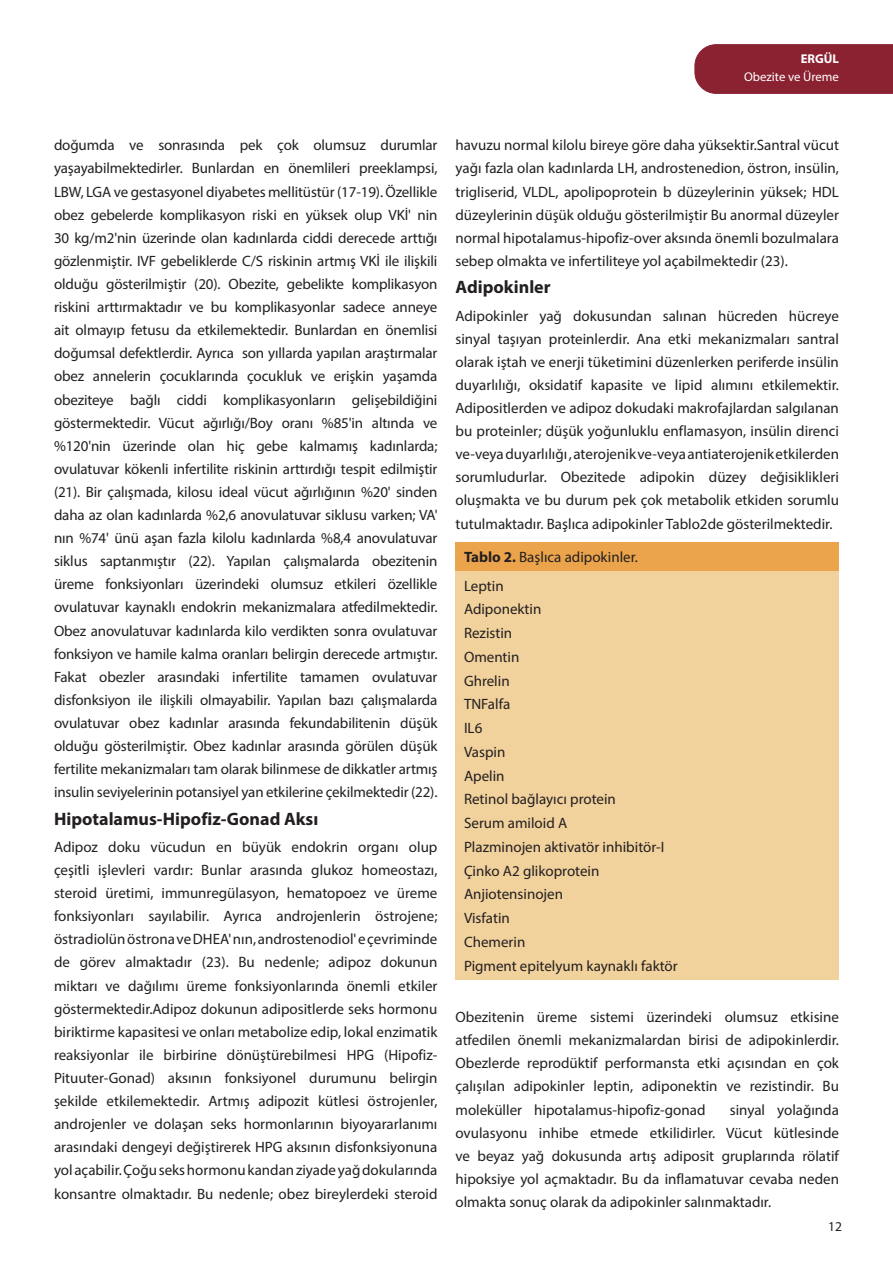
<style>
.page{position:relative;width:893px;height:1263px;background:#fff}
.page>*{position:absolute;margin:0;border:0;box-sizing:border-box;transform-origin:0 0}
.t1{font:700 18px "Myriad Pro";color:#231f20}
.t2{font:15px/23.1px "Myriad Pro";color:#231f20;text-align:justify}
.t3{font:13.5px "Myriad Pro";color:#231f20}
.t4{font:12.75px "Myriad Pro";color:#fff}
.t5{font:700 12.75px "Myriad Pro";color:#fff}
.s1{font-weight:700}
</style>
<div class="page">
<div style="left:455px;top:543px;width:384px;height:28px;background:#eba44c"></div>
<div style="left:455px;top:571px;width:384px;height:408px;background:#f1d19c"></div>
<div style="left:694px;top:44px;width:199px;height:50px;background:#8b2232"></div>
<p class="t5" style="left:801px;top:51px;width:40px">ERGÜL</p>
<p class="t4" style="left:744px;top:69px;width:96px">Obezite ve Üreme</p>
<p class="t2" style="left:54px;top:134px;width:385px">doğumda ve sonrasında pek çok olumsuz durumlar yaşayabilmektedirler. Bunlardan en önemlileri preeklampsi, LBW, LGA ve gestasyonel diyabetes mellitüstür (17-19). Özellikle obez gebelerde komplikasyon riski en yüksek olup VKİ' nin 30 kg/m2'nin üzerinde olan kadınlarda ciddi derecede arttığı gözlenmiştir. IVF gebeliklerde C/S riskinin artmış VKİ ile ilişkili olduğu gösterilmiştir (20). Obezite, gebelikte komplikasyon riskini arttırmaktadır ve bu komplikasyonlar sadece anneye ait olmayıp fetusu da etkilemektedir. Bunlardan en önemlisi doğumsal defektlerdir. Ayrıca son yıllarda yapılan araştırmalar obez annelerin çocuklarında çocukluk ve erişkin yaşamda obeziteye bağlı ciddi komplikasyonların gelişebildiğini göstermektedir. Vücut ağırlığı/Boy oranı %85'in altında ve %120'nin üzerinde olan hiç gebe kalmamış kadınlarda; ovulatuvar kökenli infertilite riskinin arttırdığı tespit edilmiştir (21). Bir çalışmada, kilosu ideal vücut ağırlığının %20' sinden daha az olan kadınlarda %2,6 anovulatuvar siklusu varken; VA' nın %74' ünü aşan fazla kilolu kadınlarda %8,4 anovulatuvar siklus saptanmıştır (22). Yapılan çalışmalarda obezitenin üreme fonksiyonları üzerindeki olumsuz etkileri özellikle ovulatuvar kaynaklı endokrin mekanizmalara atfedilmektedir.<br>Obez anovulatuvar kadınlarda kilo verdikten sonra ovulatuvar fonksiyon ve hamile kalma oranları belirgin derecede artmıştır.<br>Fakat obezler arasındaki infertilite tamamen ovulatuvar disfonksiyon ile ilişkili olmayabilir. Yapılan bazı çalışmalarda ovulatuvar obez kadınlar arasında fekundabilitenin düşük olduğu gösterilmiştir. Obez kadınlar arasında görülen düşük fertilite mekanizmaları tam olarak bilinmese de dikkatler artmış insulin seviyelerinin potansiyel yan etkilerine çekilmektedir (22).</p>
<p class="t1" style="left:54px;top:807px;width:266px">Hipotalamus-Hipofiz-Gonad Aksı</p>
<p class="t2" style="left:54px;top:835px;width:385px">Adipoz doku vücudun en büyük endokrin organı olup çeşitli işlevleri vardır: Bunlar arasında glukoz homeostazı, steroid üretimi, immunregülasyon, hematopoez ve üreme fonksiyonları sayılabilir. Ayrıca androjenlerin östrojene; östradiolün östrona ve DHEA' nın, androstenodiol' e çevriminde de görev almaktadır (23). Bu nedenle; adipoz dokunun miktarı ve dağılımı üreme fonksiyonlarında önemli etkiler göstermektedir.Adipoz dokunun adipositlerde seks hormonu biriktirme kapasitesi ve onları metabolize edip, lokal enzimatik reaksiyonlar ile birbirine dönüştürebilmesi HPG (Hipofiz-Pituuter-Gonad) aksının fonksiyonel durumunu belirgin şekilde etkilemektedir. Artmış adipozit kütlesi östrojenler, androjenler ve dolaşan seks hormonlarının biyoyararlanımı arasındaki dengeyi değiştirerek HPG aksının disfonksiyonuna yol açabilir. Çoğu seks hormonu kandan ziyade yağ dokularında konsantre olmaktadır. Bu nedenle; obez bireylerdeki steroid</p>
<p class="t2" style="left:455px;top:134px;width:385px">havuzu normal kilolu bireye göre daha yüksektir.Santral vücut yağı fazla olan kadınlarda LH, androstenedion, östron, insülin, trigliserid, VLDL, apolipoprotein b düzeylerinin yüksek; HDL düzeylerinin düşük olduğu gösterilmiştir Bu anormal düzeyler normal hipotalamus-hipofiz-over aksında önemli bozulmalara sebep olmakta ve infertiliteye yol açabilmektedir (23).</p>
<p class="t1" style="left:455px;top:275px;width:97px">Adipokinler</p>
<p class="t2" style="left:455px;top:304px;width:385px">Adipokinler yağ dokusundan salınan hücreden hücreye sinyal taşıyan proteinlerdir. Ana etki mekanizmaları santral olarak iştah ve enerji tüketimini düzenlerken periferde insülin duyarlılığı, oksidatif kapasite ve lipid alımını etkilemektir.<br>Adipositlerden ve adipoz dokudaki makrofajlardan salgılanan bu proteinler; düşük yoğunluklu enflamasyon, insülin direnci ve-veya duyarlılığı , aterojenik ve-veya antiaterojenik etkilerden sorumludurlar. Obezitede adipokin düzey değisiklikleri oluşmakta ve bu durum pek çok metabolik etkiden sorumlu tutulmaktadır. Başlıca adipokinler Tablo2de gösterilmektedir.</p>
<p class="t2" style="left:464px;top:543px;width:176px;line-height:28.2px"><span class="s1">Tablo 2.</span> Başlıca adipokinler.<br>Leptin</p>
<p class="t2" style="left:464px;top:597px;width:215px;line-height:23.7px;text-align:left">Adiponektin<br>Rezistin<br>Omentin<br>Ghrelin<br>TNFalfa<br>IL6<br>Vaspin<br>Apelin<br>Retinol bağlayıcı protein<br>Serum amiloid A<br>Plazminojen aktivatör inhibitör-I<br>Çinko A2 glikoprotein<br>Anjiotensinojen<br>Visfatin<br>Chemerin<br>Pigment epitelyum kaynaklı faktör</p>
<p class="t2" style="left:455px;top:1005px;width:385px">Obezitenin üreme sistemi üzerindeki olumsuz etkisine atfedilen önemli mekanizmalardan birisi de adipokinlerdir.<br>Obezlerde reprodüktif performansta etki açısından en çok çalışılan adipokinler leptin, adiponektin ve rezistindir. Bu moleküller hipotalamus-hipofiz-gonad</p>
<p class="t2" style="left:455px;top:1098px;width:385px;text-indent:274px">sinyal yolağında ovulasyonu inhibe etmede etkilidirler. Vücut kütlesinde ve beyaz yağ dokusunda artış adiposit gruplarında rölatif hipoksiye yol açmaktadır. Bu da inflamatuvar cevaba neden olmakta sonuç olarak da adipokinler salınmaktadır.</p>
<p class="t3" style="left:828px;top:1218px;width:15px">12</p>
</div>
